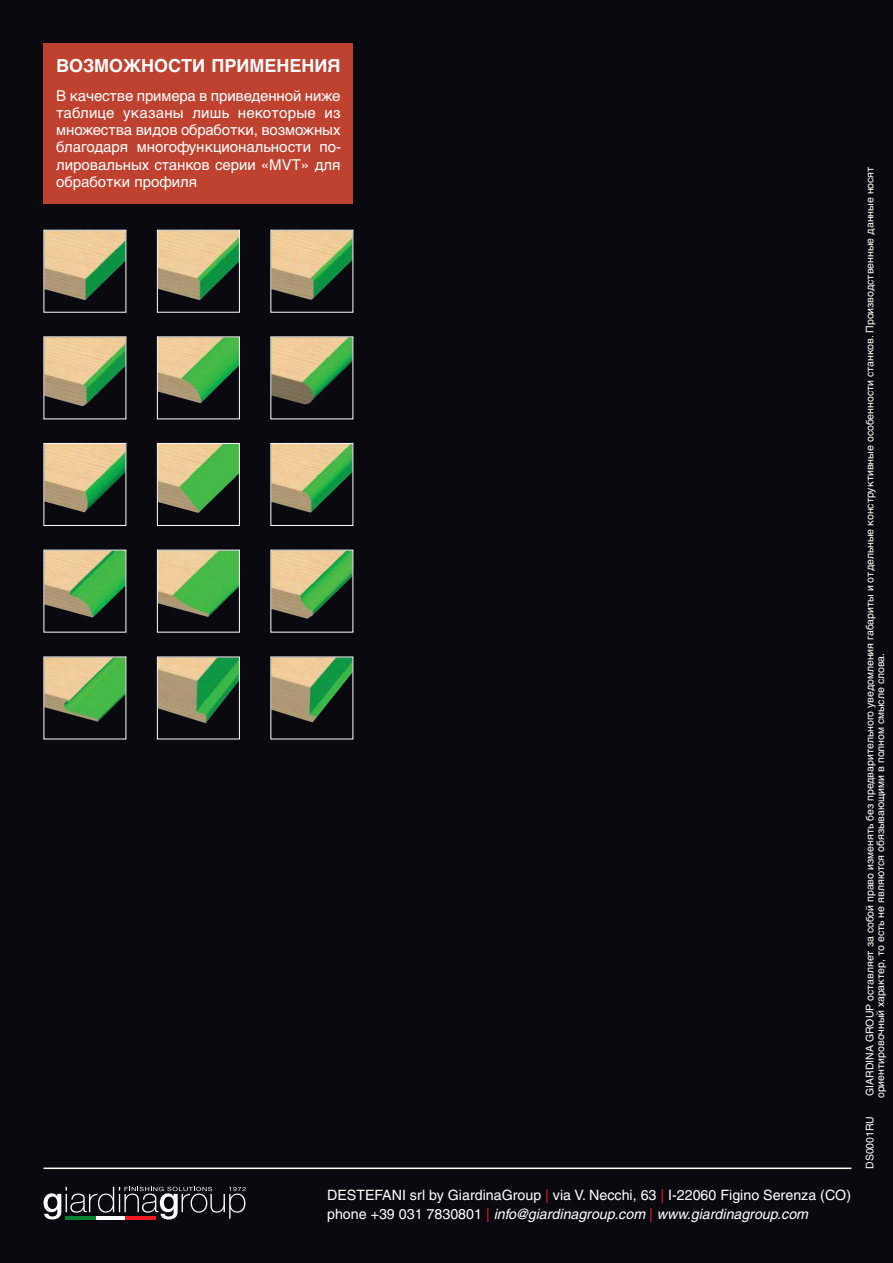
<style>
.page{position:relative;width:893px;height:1263px;background:#09090f}
.page>*{position:absolute;margin:0;border:0;box-sizing:border-box;transform-origin:0 0}
.t1{font:700 18px "Helvetica Cyr";color:#fff}
.t2{font:15px/17.2px "Helvetica Cyr Upright";color:#fff;text-align:justify}
.t3{font:14.25px/18.8px "Helvetica";color:#fff}
.t4{font:10.5px/10.5px "Helvetica Cyr Upright";color:#fff}
.t5{font:10.5px "Helvetica";color:#fff}
.s1{font-family:"Helvetica"}
.s2{color:#ef1923}
.s3{font-style:italic}
</style>
<div class="page">
<hr style="left:44px;top:1167px;width:807px;height:2px;background:#fff">
<svg style="left:44px;top:1187px;width:202px;height:32px"></svg>
<img style="left:46px;top:232px;width:78px;height:68px">
<img style="left:159px;top:232px;width:79px;height:68px">
<div style="left:157px;top:230px;width:83px;height:83px;border:1px solid #fff"></div>
<img style="left:272px;top:232px;width:79px;height:68px">
<img style="left:46px;top:338px;width:78px;height:68px">
<img style="left:159px;top:338px;width:79px;height:65px">
<div style="left:157px;top:336px;width:83px;height:83px;border:1px solid #fff"></div>
<img style="left:272px;top:338px;width:79px;height:67px">
<img style="left:46px;top:445px;width:78px;height:67px">
<div style="left:44px;top:443px;width:82px;height:83px;border:1px solid #fff"></div>
<img style="left:159px;top:445px;width:79px;height:68px">
<div style="left:157px;top:443px;width:83px;height:83px;border:1px solid #fff"></div>
<img style="left:272px;top:445px;width:79px;height:68px">
<div style="left:270px;top:443px;width:83px;height:83px;border:1px solid #fff"></div>
<img style="left:46px;top:552px;width:78px;height:65px">
<img style="left:159px;top:552px;width:79px;height:65px">
<div style="left:157px;top:550px;width:83px;height:82px;border:1px solid #fff"></div>
<img style="left:272px;top:552px;width:79px;height:67px">
<img style="left:46px;top:659px;width:78px;height:63px">
<img style="left:159px;top:659px;width:79px;height:64px">
<div style="left:157px;top:657px;width:83px;height:82px;border:1px solid #fff"></div>
<img style="left:272px;top:659px;width:79px;height:63px">
<div style="left:44px;top:43px;width:309px;height:161px;background:#bf412f"></div>
<h1 class="t1" style="left:56px;top:59px;width:286px">ВОЗМОЖНОСТИ ПРИМЕНЕНИЯ</h1>
<h2 class="t2" style="left:56px;top:88px;width:286px">В качестве примера в приведенной ниже таблице указаны лишь некоторые из множества видов обработки<span class="s1">,</span> возможных благодаря многофункциональности по&shy;лировальных станков серии <span class="s1">«MVT»</span> для обработки профиля</h2>
<h3 class="t3" style="left:327px;top:1187px;width:525px">DESTEFANI srl by GiardinaGroup <span class="s2">|</span> via V. Necchi, 63 <span class="s2">|</span> I-22060 Figino Serenza (CO) p h o n e + 3 9 0 3 1 7 8 3 0 8 0 1 <span class="s2">|</span> <span class="s3">info@giardinagroup.com</span> <span class="s2">|</span> <span class="s3">www.giardinagroup.com</span></h3>
<p class="t4" style="left:866px;top:1098px;width:933px;rotate:-90deg"><span class="s1">GIARDINA GROUP</span> оставляет за собой право изменять без предварительного уведомления габариты и отдельные конструктивные особенности станков<span class="s1">.</span> Производственные данные носят ориентировочный характер<span class="s1">,</span> то есть не являются обязывающими в полном смысле слова<span class="s1">.</span></p>
<p class="t5" style="left:866px;top:1169px;width:54px;rotate:-90deg">DS0001RU</p>
</div>
